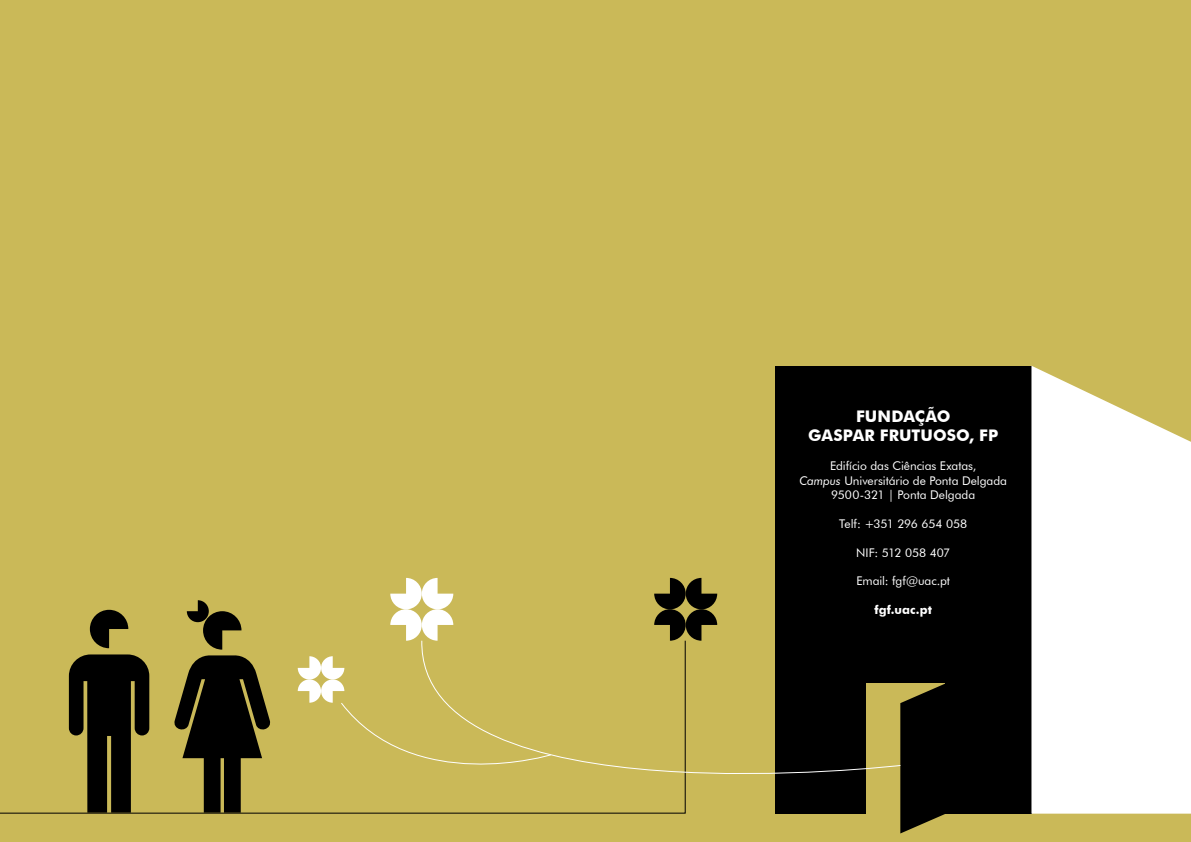
<style>
.page{position:relative;width:1191px;height:842px;background:#cab958}
.page>*{position:absolute;margin:0;border:0;box-sizing:border-box;transform-origin:0 0}
.t1{font:700 16px/19.2px "Futura BT";letter-spacing:.005em;color:#fff;text-align:center}
.t2{font:12px/14.4px "Futura BT";letter-spacing:-.005em;color:#fff;text-align:center}
.t3{font:700 12px "Futura BT";letter-spacing:.005em;color:#fff}
.s1{font-style:italic}
</style>
<div class="page">
<svg style="left:0;top:648px;width:419px;height:166px"></svg>
<svg style="left:69px;top:654px;width:80px;height:159px"></svg>
<svg style="left:90px;top:610px;width:38px;height:38px"></svg>
<svg style="left:173px;top:600px;width:98px;height:213px"></svg>
<svg style="left:390px;top:578px;width:63px;height:63px"></svg>
<svg style="left:298px;top:656px;width:121px;height:140px"></svg>
<svg style="left:654px;top:578px;width:63px;height:62px"></svg>
<div style="left:775px;top:366px;width:256px;height:448px;background:#000"></div>
<svg style="left:900px;top:683px;width:45px;height:150px"></svg>
<svg style="left:419px;top:640px;width:482px;height:181px"></svg>
<svg style="left:1031px;top:366px;width:160px;height:448px;background:#f9f8f0"></svg>
<h1 class="t1" style="left:808px;top:407px;width:192px">FUNDAÇÃO<br>GASPAR FRUTUOSO, FP</h1>
<p class="t2" style="left:799px;top:459px;width:209px">Edifício das Ciências Exatas,<br><span class="s1">Campus</span> Universitário de Ponta Delgada<br>9500-321 | Ponta Delgada</p>
<p class="t2" style="left:839px;top:516px;width:130px">Telf: +351 296 654 058</p>
<p class="t2" style="left:856px;top:545px;width:96px">NIF: 512 058 407</p>
<p class="t2" style="left:856px;top:574px;width:95px">Email: fgf@uac.pt</p>
<p class="t3" style="left:874px;top:603px;width:59px">fgf.uac.pt</p>
</div>
